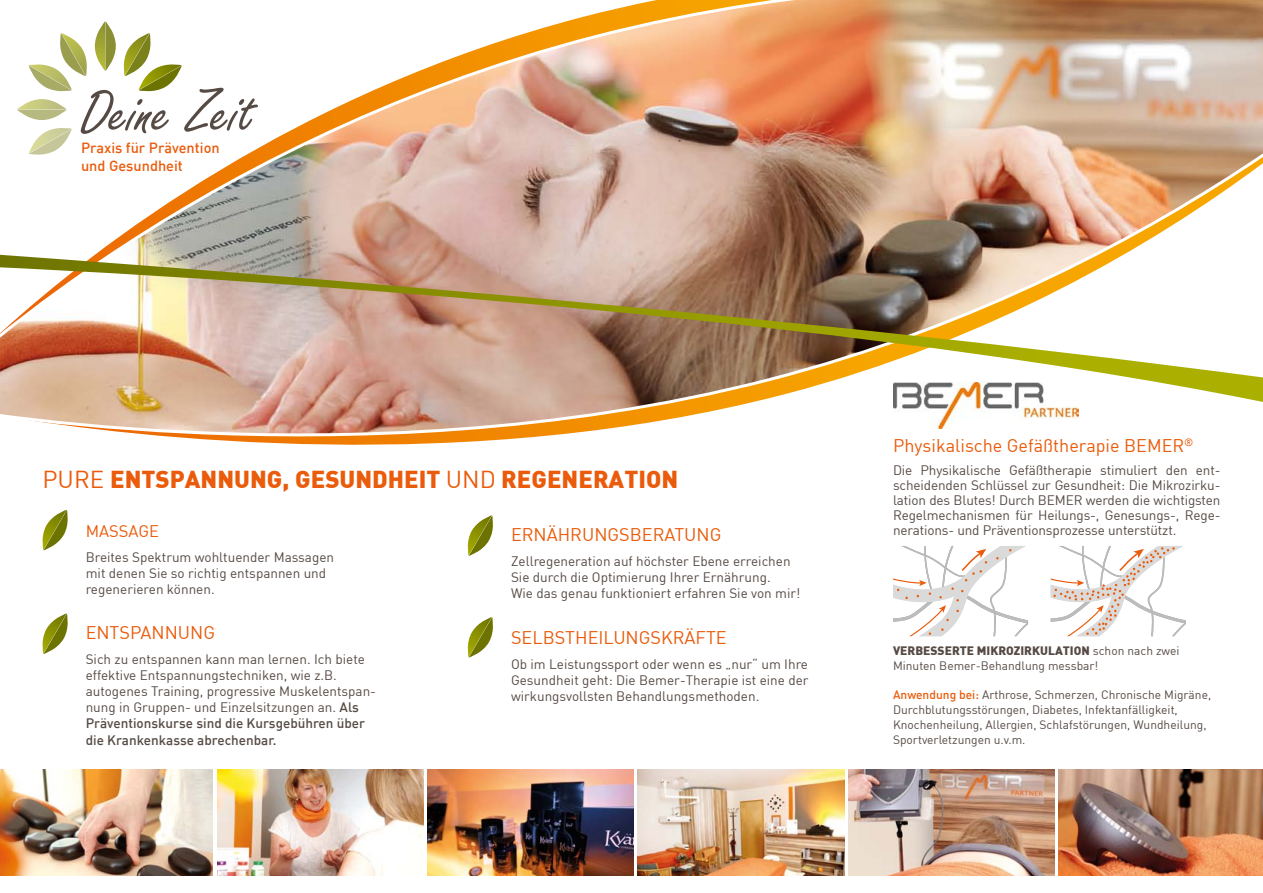
<style>
.page{position:relative;width:1263px;height:893px;background:#fff}
.page>*{position:absolute;margin:0;border:0;box-sizing:border-box;transform-origin:0 0}
.t1{font:64.65px "Freestyle Script";color:#564a44}
.t2{font:900 24px "DIN";color:#ea5b0b}
.t3{font:18px "DIN";color:#ea5b0b}
.t4{font:16.5px "DIN";color:#ea5b0b}
.t5{font:500 14.55px/17.4px "DIN";color:#ea5b0b}
.t6{font:13.5px/16.2px "DIN";color:#564a44}
.t7{font:12px/15px "DIN";color:#564a44}
.s1{font-weight:400}
.s2{font-weight:500}
.s3{font-weight:900}
.s4{font-weight:500;color:#ea5b0b}
</style>
<div class="page">
<img style="left:217px;top:770px;width:207px;height:106px">
<img style="left:428px;top:770px;width:206px;height:106px">
<img style="left:0;top:0;width:1263px;height:445px">
<img style="left:0;top:255px;width:1263px;height:147px">
<img style="left:0;top:770px;width:213px;height:106px">
<img style="left:638px;top:770px;width:206px;height:106px">
<img style="left:848px;top:770px;width:206px;height:106px">
<img style="left:1059px;top:770px;width:204px;height:106px">
<svg style="left:42px;top:510px;width:26px;height:40px"></svg>
<svg style="left:467px;top:515px;width:26px;height:41px"></svg>
<svg style="left:42px;top:613px;width:26px;height:41px"></svg>
<svg style="left:467px;top:617px;width:26px;height:41px"></svg>
<svg style="left:893px;top:546px;width:135px;height:90px"></svg>
<svg style="left:1051px;top:546px;width:135px;height:90px"></svg>
<h1 class="t1" style="left:81px;top:77px;width:175px">Deine Zeit</h1>
<p class="t5" style="left:81px;top:139px;width:140px">Praxis für Prävention und Gesundheit</p>
<h2 class="t2" style="left:43px;top:463px;width:637px"><span class="s1">pure</span> ENTSPANNUNG, GESUNDHEIT <span class="s1">und</span> REGENERATION</h2>
<p class="t4" style="left:86px;top:521px;width:63px">Massage</p>
<p class="t6" style="left:86px;top:548px;width:250px">Breites Spektrum wohltuender Massagen mit denen Sie so richtig entspannen und regenerieren können.</p>
<h3 class="t3" style="left:86px;top:621px;width:128px">Entspannung</h3>
<p class="t6" style="left:86px;top:650px;width:292px">Sich zu entspannen kann man lernen. Ich biete effektive Entspannungstechniken, wie z.B. autogenes Training, progressive M uskelentspan&shy;nung in Gruppen- und Einzelsitzungen an. <span class="s2">Als Präventionskurse sind die Kursgebühren über die Krankenkasse abrechenbar.</span></p>
<h3 class="t3" style="left:511px;top:523px;width:109px">Ernährungsbe</h3>
<h3 class="t3" style="left:653px;top:523px;width:68px">ratung</h3>
<p class="t6" style="left:511px;top:553px;width:291px">Zellregeneration auf höchster Ebene erreichen<br>Sie durch die Optimierung I hrer Ernährung.<br>Wie das genau funktioniert erfahren Sie von mir!</p>
<h3 class="t3" style="left:511px;top:626px;width:22px">Selbst</h3>
<h3 class="t3" style="left:575px;top:626px;width:76px">heilungsk</h3>
<h3 class="t3" style="left:673px;top:626px;width:34px">räfte</h3>
<p class="t6" style="left:511px;top:656px;width:299px;text-align:justify">Ob im Leistungssport oder wenn es „nur“ um I hre Gesundheit geht: Die Bemer-Therapie ist eine der wirkungsvollsten Behandlungsmethoden.</p>
<h3 class="t3" style="left:893px;top:434px;width:302px">Physikalische Gefäßtherapie BEM ER<sup>®</sup></h3>
<p class="t6" style="left:893px;top:463px;width:329px;line-height:15px;text-align:justify">Die Physikalische Gefäßtherapie stimuliert den ent&shy;scheidenden Schlüssel zur Gesundheit: Die M ikrozirku&shy;lation des Blutes! Durch BEM ER werden die wichtigsten Regelmechanismen für Heilungs-, Genesungs-, Rege&shy;nerations- und Präventionsprozesse unterstützt.</p>
<p class="t7" style="left:893px;top:644px;width:288px;line-height:14.4px"><span class="s3">VERBESSERTE MIKROZIRKULATION</span> schon nach zwei<br>M inuten Bemer-Behandlung messbar!</p>
<p class="t7" style="left:893px;top:687px;width:320px"><span class="s4">Anwendung bei:</span> Arthrose, Schmerzen, Chronische M igräne, Durchblutungsstörungen, Diabetes, I nfektanfälligkeit, Knochenheilung, Allergien, Schlafstörungen, Wundheilung, Sportverletzungen u.v.m.</p>
</div>
